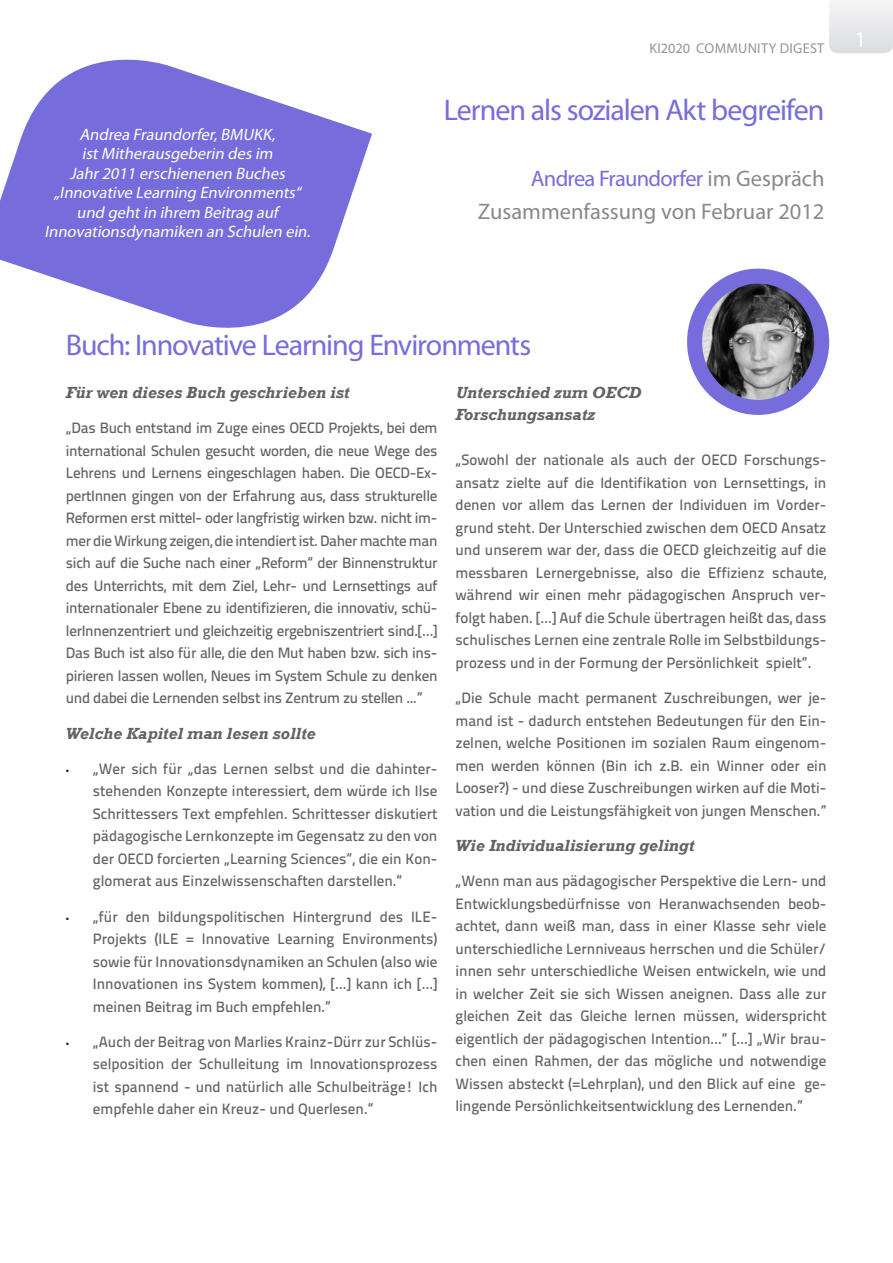
<style>
.page{position:relative;width:893px;height:1263px;background:#fff}
.page>*{position:absolute;margin:0;border:0;box-sizing:border-box;transform-origin:0 0}
.t1{font:30px "Myriad Pro";letter-spacing:-.035em;color:#766ddc}
.t2{font:22.5px "Myriad Pro";color:#87898c}
.t3{font:22.5px "Myriad Pro";letter-spacing:-.03em;color:#766ddc}
.Headline_XBold_52_47{font:22.5px "Myriad Pro";color:#fff}
.t4{font:italic 16.5px/19.5px "Myriad Pro";color:#fff;text-align:center}
.t5{font:italic 700 16.5px/22.5px "Rockwell";color:#636366}
.t6{font:15px/22.5px "Titillium Text 25 L 600 wt";color:#636366;text-align:justify}
.Body_Copy_No_Indent{font:14.25px "Myriad Pro";letter-spacing:.02em;color:#939598}
.s1{color:#87898c}
.s2{font-family:"Myriad Pro";font-size:12px;color:#231f20}
</style>
<div class="page">
<svg style="left:829px;top:1px;width:64px;height:52px"></svg>
<svg style="left:0;top:59px;width:372px;height:269px;fill:#766ddc"></svg>
<img style="left:695px;top:281px;width:127px;height:126px">
<div style="left:687px;top:269px;width:142px;height:146px;border:15px solid #766ddc;border-radius:50%"></div>
<p class="t4" style="left:44px;top:124px;width:271px">Andrea Fraundorfer,BMUKK, istMitherausgeberin des im<br>Jahr2011 erschienenen Buches „Innovative Learning Environments“ und gehtin ihrem Beitrag auf<br>Innovationsdynamiken an Schulen ein.</p>
<p class="Body_Copy_No_Indent" style="left:649px;top:40px;width:176px">KI2020 COMMUNITY DIGEST</p>
<p class="t1" style="left:444px;top:91px;width:382px">Lernen als sozialen Akt begreifen</p>
<p class="t3" style="left:531px;top:164px;width:295px">Andrea Fraundorfer <span class="s1">im Gespräch</span></p>
<p class="t2" style="left:478px;top:197px;width:348px">Zusammenfassung von Februar 2012</p>
<p class="Headline_XBold_52_47" style="left:855px;top:26px;width:13px">1</p>
<p class="t1" style="left:66px;top:327px;width:467px">Buch: Innovative Learning Environments</p>
<p class="t5" style="left:66px;top:382px;width:285px">Für wen dieses Buch geschrieben ist</p>
<p class="t6" style="left:66px;top:416px;width:373px">„Das Buch entstand im Zuge eines OECD Projekts, bei dem international Schulen gesucht worden, die neue Wege des Lehrens und Lernens eingeschlagen haben. Die OECD-Ex&shy;pertInnen gingen von der Erfahrung aus, dass strukturelle Reformen erst mittel- oder langfristig wirken bzw. nicht im&shy;mer die Wirkung zeigen, die intendiert ist. Daher machte man sich auf die Suche nach einer „Reform“ der Binnenstruktur des Unterrichts, mit dem Ziel, Lehr- und Lernsettings auf internationaler Ebene zu identifizieren, die innovativ, schü&shy;lerInnenzentriert und gleichzeitig ergebniszentriert sind.[…] Das Buch ist also für alle, die den Mut haben bzw. sich ins&shy;pirieren lassen wollen, Neues im System Schule zu denken und dabei die Lernenden selbst ins Zentrum zu stellen ...”</p>
<p class="t5" style="left:66px;top:722px;width:251px">Welche Kapitel man lesen sollte</p>
<p class="t6" style="left:93px;top:756px;width:346px;text-indent:-27px"><span class="s2">•</span> „Wer sich für „das Lernen selbst und die dahinter&shy;stehenden Konzepte interessiert, dem würde ich Ilse Schrittessers Text empfehlen. Schrittesser diskutiert pädagogische Lernkonzepte im Gegensatz zu den von der OECD forcierten „Learning Sciences“, die ein Kon&shy;glomerat aus Einzelwissenschaften darstellen.“</p>
<p class="t6" style="left:93px;top:904px;width:346px;text-indent:-27px"><span class="s2">•</span> „für den bildungspolitischen Hintergrund des ILE-Projekts (ILE = Innovative Learning Environments) sowie für Innovationsdynamiken an Schulen (also wie Innovationen ins System kommen), […] kann ich […] meinen Beitrag im Buch empfehlen.“</p>
<p class="t6" style="left:93px;top:1029px;width:346px;text-indent:-27px"><span class="s2">•</span> „Auch der Beitrag von Marlies Krainz-Dürr zur Schlüs&shy;selposition der Schulleitung im Innovationsprozess ist spannend - und natürlich alle Schulbeiträge! Ich empfehle daher ein Kreuz- und Querlesen.“</p>
<p class="t5" style="left:455px;top:382px;width:187px">Unterschied zum OECD<br>Forschungsansatz</p>
<p class="t6" style="left:455px;top:448px;width:372px">„Sowohl der nationale als auch der OECD Forschungs&shy;ansatz zielte auf die Identifikation von Lernsettings, in denen vor allem das Lernen der Individuen im Vorder&shy;grund steht. Der Unterschied zwischen dem OECD Ansatz und unserem war der, dass die OECD gleichzeitig auf die messbaren Lernergebnisse, also die Effizienz schaute, während wir einen mehr pädagogischen Anspruch ver&shy;folgt haben. […] Auf die Schule übertragen heißt das, dass schulisches Lernen eine zentrale Rolle im Selbstbildungs&shy;prozess und in der Formung der Persönlichkeit spielt“.</p>
<p class="t6" style="left:455px;top:686px;width:372px">„Die Schule macht permanent Zuschreibungen, wer je&shy;mand ist - dadurch entstehen Bedeutungen für den Ein&shy;zelnen, welche Positionen im sozialen Raum eingenom&shy;men werden können (Bin ich z.B. ein Winner oder ein Looser?) - und diese Zuschreibungen wirken auf die Moti&shy;vation und die Leistungsfähigkeit von jungen Menschen.“</p>
<p class="t5" style="left:455px;top:835px;width:240px">Wie Individualisierung gelingt</p>
<p class="t6" style="left:455px;top:869px;width:372px">„Wenn man aus pädagogischer Perspektive die Lern- und Entwicklungsbedürfnisse von Heranwachsenden beob&shy;achtet, dann weiß man, dass in einer Klasse sehr viele unterschiedliche Lernniveaus herrschen und die Schüler/ innen sehr unterschiedliche Weisen entwickeln, wie und in welcher Zeit sie sich Wissen aneignen. Dass alle zur gleichen Zeit das Gleiche lernen müssen, widerspricht eigentlich der pädagogischen Intention...“ […] „Wir brau&shy;chen einen Rahmen, der das mögliche und notwendige Wissen absteckt (=Lehrplan), und den Blick auf eine ge&shy;lingende Persönlichkeitsentwicklung des Lernenden.“</p>
</div>
